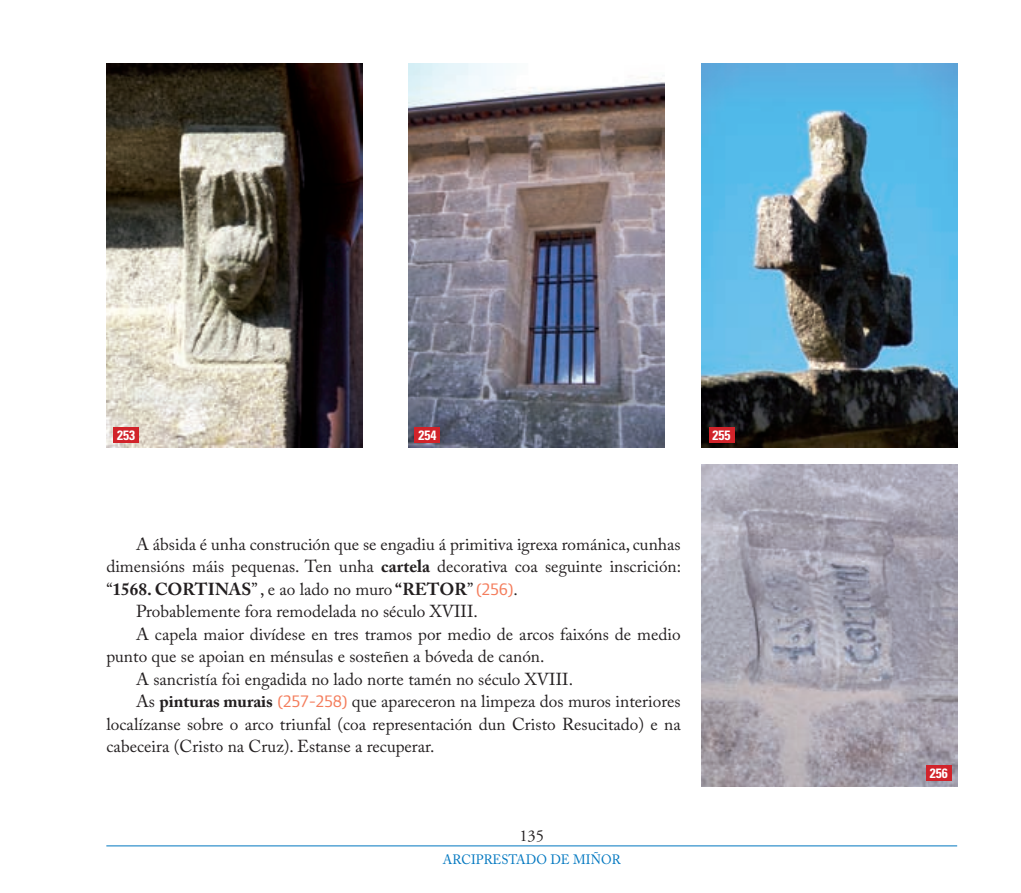
<style>
.page{position:relative;width:1021px;height:893px;background:#fff}
.page>*{position:absolute;margin:0;border:0;box-sizing:border-box;transform-origin:0 0}
.t1{font:17.25px "Adobe Caslon Pro";color:#231f20}
.t2{font:700 17.25px "Adobe Caslon Pro";color:#231f20}
.t3{font:16.5px "Adobe Garamond";color:#231f20}
.t4{font:13.5px "Adobe Caslon";letter-spacing:.005em;color:#0077c0;scale:.95 1}
.t5{font:700 condensed 13.5px "Univers";color:#fff}
.s1{font-weight:700}
.s2{font-weight:400}
.s3{font-family:"Foundry Form Sans";font-weight:400;color:#f47c5b}
.s4{font-family:"Foundry Form Sans";color:#f47c5b}
</style>
<div class="page">
<hr style="left:106px;top:845px;width:851px;height:1px;background:#0077c0">
<img style="left:106px;top:64px;width:256px;height:384px">
<img style="left:408px;top:64px;width:256px;height:384px">
<img style="left:701px;top:64px;width:256px;height:384px">
<img style="left:702px;top:465px;width:255px;height:322px">
<div style="left:113px;top:427px;width:26px;height:15px;background:#d1232a"></div>
<div style="left:415px;top:427px;width:25px;height:15px;background:#d1232a"></div>
<div style="left:709px;top:427px;width:25px;height:15px;background:#d1232a"></div>
<div style="left:926px;top:765px;width:25px;height:16px;background:#d1232a"></div>
<p class="t5" style="left:117px;top:427px;width:19px">253</p>
<p class="t5" style="left:418px;top:427px;width:19px">254</p>
<p class="t5" style="left:712px;top:427px;width:19px">255</p>
<p class="t1" style="left:136px;top:533px;width:546px">A ábsida é unha construción que se engadiu á primitiva igrexa románica, cunhas</p>
<p class="t1" style="left:106px;top:556px;width:576px">dimensións máis pequenas. Ten unha <span class="s1">cartela</span> decorativa coa seguinte inscrición:</p>
<p class="t2" style="left:106px;top:578px;width:413px"><span class="s2">“</span>1568. CORTINAS<span class="s2">” , e ao lado no muro</span> “RETOR<span class="s2">”</span> <span class="s3">(256)</span><span class="s2">.</span></p>
<p class="t1" style="left:136px;top:601px;width:343px">Probablemente fora remodelada no século XVIII.</p>
<p class="t1" style="left:136px;top:623px;width:546px">A capela maior divídese en tres tramos por medio de arcos faixóns de medio</p>
<p class="t1" style="left:106px;top:646px;width:439px">punto que se apoian en ménsulas e sosteñen a bóveda de canón.</p>
<p class="t1" style="left:136px;top:668px;width:438px">A sancristía foi engadida no lado norte tamén no século XVIII.</p>
<p class="t1" style="left:136px;top:691px;width:546px">As <span class="s1">pinturas murais</span> <span class="s4">(257-258)</span> que apareceron na limpeza dos muros interiores</p>
<p class="t1" style="left:106px;top:713px;width:576px">localízanse sobre o arco triunfal (coa representación dun Cristo Resucitado) e na</p>
<p class="t1" style="left:106px;top:736px;width:329px">cabeceira (Cristo na Cruz). Estanse a recuperar.</p>
<p class="t3" style="left:519px;top:827px;width:26px">135</p>
<p class="t4" style="left:443px;top:851px;width:178px">ARCIPRESTADO DE MIÑOR</p>
<p class="t5" style="left:929px;top:765px;width:19px">256</p>
</div>
